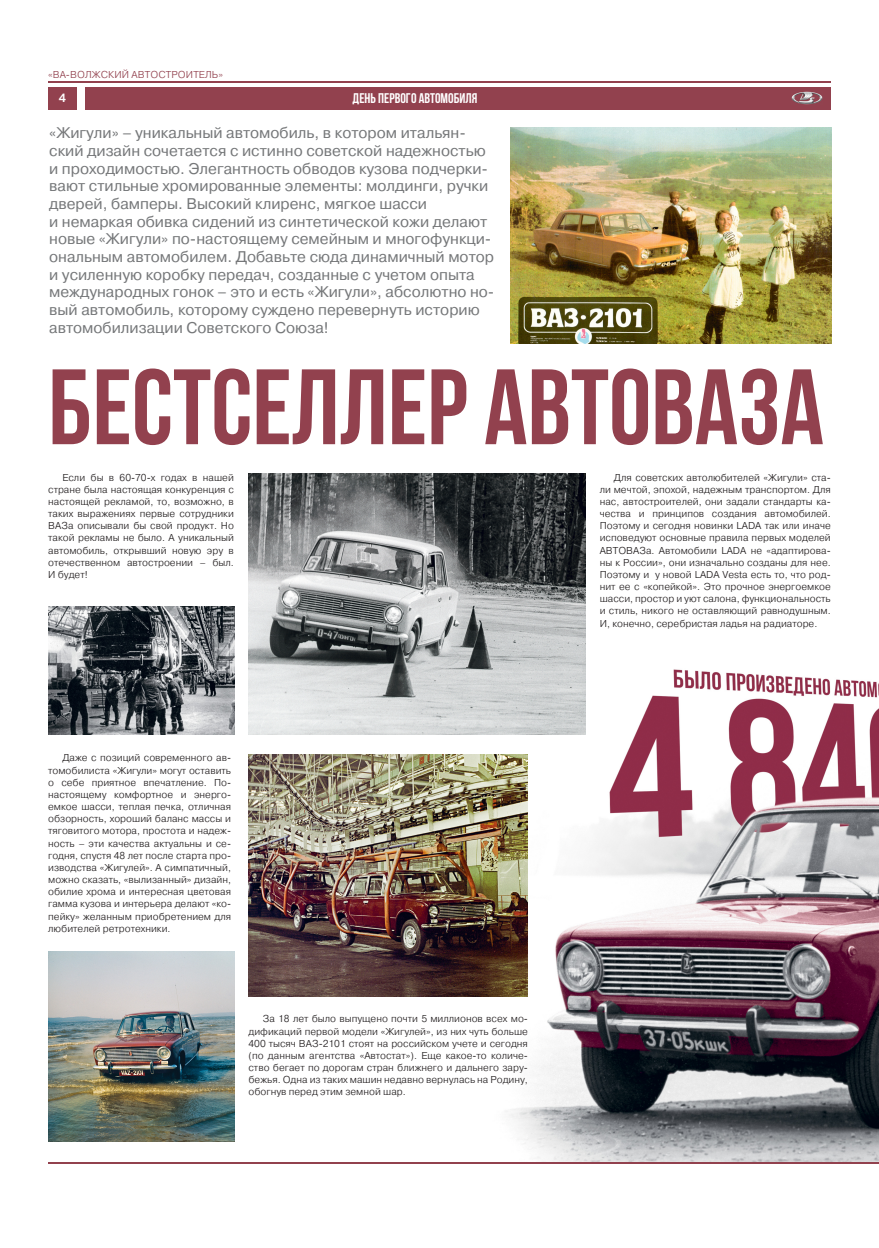
<style>
.page{position:relative;width:879px;height:1248px;background:#fff}
.page>*{position:absolute;margin:0;border:0;box-sizing:border-box;transform-origin:0 0}
.t1{font:700 106.8px "Bebas Neue";color:#92414e}
.t2{font:15.4px/17.6px "Pragmatica";color:#757779}
.t3{font:700 14px "Bebas Neue";color:#fff}
.t4{font:500 12px "Pragmatica";color:#fff}
.t5{font:300 10px/12.2px "Pragmatica";color:#231f20;text-align:justify}
.t6{font:300 10px "Pragmatica";letter-spacing:.01em;color:#92414e}
</style>
<div class="page">
<div style="left:85px;top:87px;width:746px;height:22px;background:#92414e"></div>
<hr style="left:48px;top:81px;width:783px;height:1px;background:#92414e">
<div style="left:48px;top:87px;width:29px;height:22px;background:#92414e"></div>
<img style="left:792px;top:91px;width:30px;height:14px">
<img style="left:48px;top:129px;width:831px;height:1033px">
<img style="left:248px;top:754px;width:280px;height:242px">
<img style="left:48px;top:606px;width:186px;height:128px">
<img style="left:48px;top:951px;width:186px;height:190px">
<img style="left:511px;top:128px;width:320px;height:216px">
<img style="left:248px;top:473px;width:337px;height:261px">
<hr style="left:48px;top:1162px;width:831px;height:1px;background:#92414e">
<p class="t6" style="left:48px;top:71px;width:176px">«ВА-ВОЛЖСКИЙ АВТОСТРОИТЕЛЬ»</p>
<p class="t4" style="left:59px;top:94px;width:9px">4</p>
<p class="t3" style="left:353px;top:90px;width:126px">ДЕНЬ ПЕРВОГО АВТОМОБИЛЯ</p>
<p class="t2" style="left:49px;top:124px;width:447px">«Жигули» – уникальный автомобиль, в котором итальян&shy;ский дизайн сочетается с истинно советской надежностью и проходимостью. Элегантность обводов кузова подчерки&shy;вают стильные хромированные элементы: молдинги, ручки дверей, бамперы. Высокий клиренс, мягкое шасси<br>и немаркая обивка сидений из синтетической кожи делают новые «Жигули» по-настоящему семейным и многофункци&shy;ональным автомобилем. Добавьте сюда динамичный мотор и усиленную коробку передач, созданные с учетом опыта международных гонок – это и есть «Жигули», абсолютно но&shy;вый автомобиль, которому суждено перевернуть историю автомобилизации Советского Союза!</p>
<p class="t1" style="left:48px;top:345px;width:777px">Бестселлер АВТОВАЗа</p>
<p class="t5" style="left:48px;top:472px;width:187px;text-indent:14px">Если бы в 60-70-х годах в нашей стране была настоящая конкуренция с настоящей рекламой, то, возможно, в таких выражениях первые сотрудники ВАЗа описывали бы свой продукт. Но такой рекламы не было. А уникальный автомобиль, открывший новую эру в отечественном автостроении – был.<br>И будет!</p>
<p class="t5" style="left:48px;top:752px;width:184px;text-indent:14px">Даже с позиций современного ав&shy;томобилиста «Жигули» могут оставить о себе приятное впечатление. По&shy;настоящему комфортное и энерго&shy;емкое шасси, теплая печка, отличная обзорность, хороший баланс массы и тяговитого мотора, простота и надеж&shy;ность – эти качества актуальны и се&shy;годня, спустя 48 лет после старта про&shy;изводства «Жигулей». А симпатичный, можно сказать, «вылизанный» дизайн, обилие хрома и интересная цветовая гамма кузова и интерьера делают «ко&shy;пейку» желанным приобретением для любителей ретротехники.</p>
<p class="t5" style="left:248px;top:1013px;width:281px;text-indent:14px">За 18 лет было выпущено почти 5 миллионов всех мо&shy;дификаций первой модели «Жигулей», из них чуть больше 400 тысяч ВАЗ-2101 стоят на российском учете и сегодня (по данным агентства «Автостат»). Еще какое-то количе&shy;ство бегает по дорогам стран ближнего и дальнего зару&shy;бежья. Одна из таких машин недавно вернулась на Родину, обогнув перед этим земной шар.</p>
<p class="t5" style="left:600px;top:472px;width:233px;text-indent:14px">Для советских автолюбителей «Жигули» ста&shy;ли мечтой, эпохой, надежным транспортом. Для нас, автостроителей, они задали стандарты ка&shy;чества и принципов создания автомобилей.<br>Поэтому и сегодня новинки LADA так или иначе исповедуют основные правила первых моделей АВТОВАЗа. Автомобили LADA не «адаптирова&shy;ны к России», они изначально созданы для нее.<br>Поэтому и у новой LADA Vesta есть то, что род&shy;нит ее с «копейкой». Это прочное энергоемкое шасси, простор и уют салона, функциональность и стиль, никого не оставляющий равнодушным.<br>И, конечно, серебристая ладья на радиаторе.</p>
</div>
